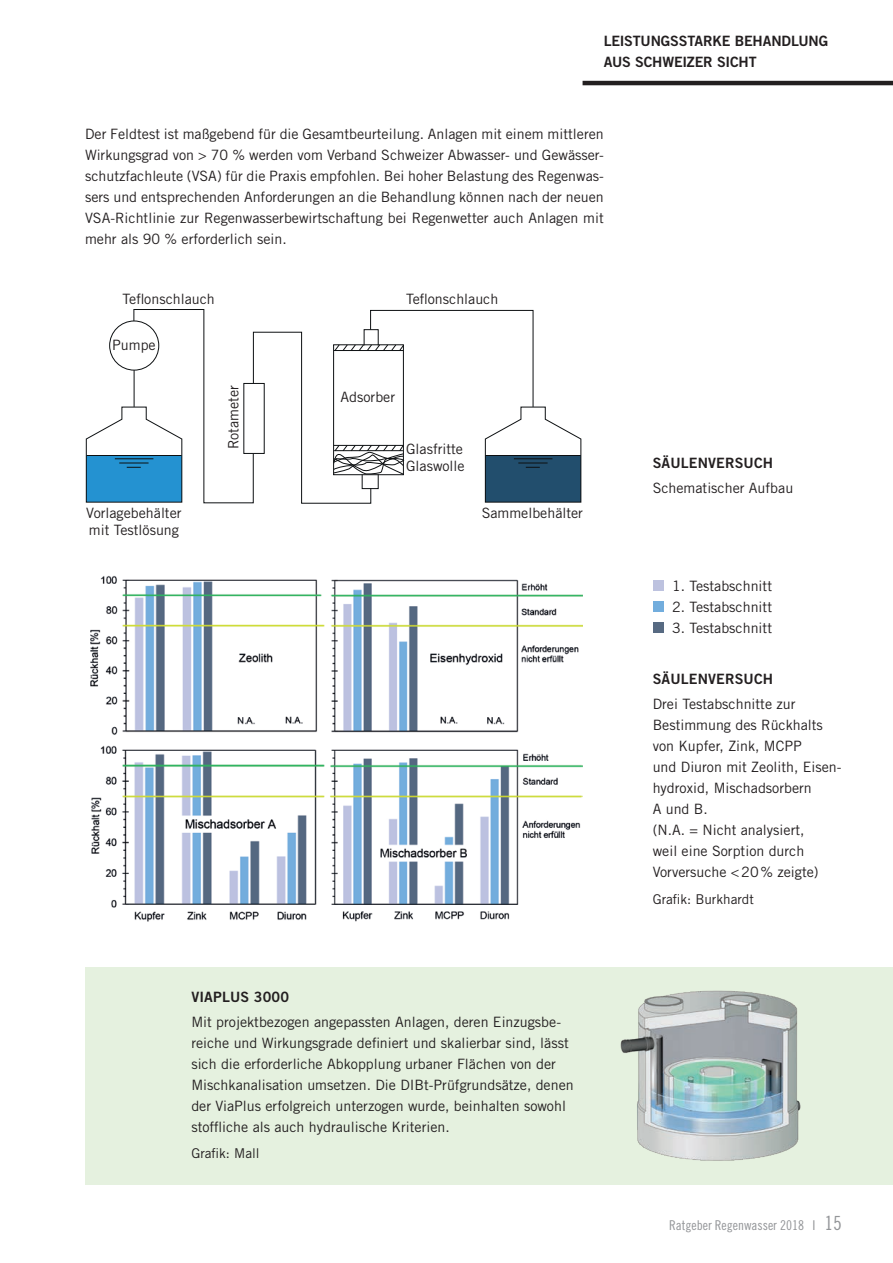
<style>
.page{position:relative;width:893px;height:1263px;background:#fff}
.page>*{position:absolute;margin:0;border:0;box-sizing:border-box;transform-origin:0 0}
.t1{font:14.25px/21px "Trade Gothic";color:#231f20}
.t2{font:14.25px/21px "Trade Gothic Bold Two";letter-spacing:-.005em;color:#231f20}
.t3{font:13.5px "Trade Gothic";color:#231f20}
.t4{font:13.5px "Trade Gothic Cond Eighteen";color:#939598}
.s1{font-size:19.5px}
</style>
<div class="page">
<hr style="left:583px;top:81px;width:310px;height:4px;background:#231f20">
<svg style="left:85px;top:309px;width:497px;height:195px"></svg>
<img style="left:90px;top:575px;width:493px;height:347px">
<div style="left:85px;top:967px;width:808px;height:218px;background:#e5f1df"></div>
<img style="left:620px;top:990px;width:181px;height:171px">
<div style="left:653px;top:580px;width:10px;height:11px;background:#bdc2df"></div>
<div style="left:653px;top:601px;width:10px;height:11px;background:#72addd"></div>
<div style="left:653px;top:622px;width:10px;height:11px;background:#576a82"></div>
<p class="t2" style="left:604px;top:30px;width:226px">LEISTUNGSSTARKE BEHANDLUNG<br>AUS SCHWEIZER SICHT</p>
<p class="t1" style="left:85px;top:123px;width:520px;text-align:justify">Der Feldtest ist maßgebend für die Gesamtbeurteilung. Anlagen mit einem mittleren Wirkungsgrad von &gt; 70 % werden vom Verband Schweizer Abwasser- und Gewässer&shy;schutzfachleute (VSA) für die Praxis empfohlen. Bei hoher Belastung des Regenwas&shy;sers und entsprechenden Anforderungen an die Behandlung können nach der neuen VSA-Richtlinie zur Regenwasserbewirtschaftung bei Regenwetter auch Anlagen mit mehr als 90 % erforderlich sein.</p>
<p class="t1" style="left:123px;top:289px;width:94px">Teflonschlauch</p>
<p class="t1" style="left:406px;top:289px;width:94px">Teflonschlauch</p>
<p class="t1" style="left:112px;top:335px;width:45px">Pumpe</p>
<p class="t1" style="left:223px;top:449px;width:66px;rotate:-90deg">Rotameter</p>
<p class="t1" style="left:340px;top:386px;width:56px">Adsorber</p>
<p class="t1" style="left:406px;top:440px;width:60px;line-height:17.2px">Glasfritte<br>Glaswolle</p>
<p class="t1" style="left:86px;top:504px;width:97px;line-height:17.2px">Vorlagebehälter mit Testlösung</p>
<p class="t1" style="left:482px;top:502px;width:103px">Sammelbehälter</p>
<p class="t2" style="left:191px;top:986px;width:99px">VIAPLUS 3000</p>
<p class="t1" style="left:191px;top:1011px;width:384px">Mit projektbezogen angepassten Anlagen, deren Einzugsbe&shy;reiche und Wirkungsgrade definiert und skalierbar sind, lässt sich die erforderliche Abkopplung urbaner Flächen von der Mischkanalisation umsetzen. Die DIBt-Prüfgrundsätze, denen der ViaPlus erfolgreich unterzogen wurde, beinhalten sowohl stoffliche als auch hydraulische Kriterien.</p>
<p class="t3" style="left:191px;top:1145px;width:70px">Grafik: Mall</p>
<p class="t2" style="left:653px;top:452px;width:122px">SÄULENVERSUCH</p>
<p class="t1" style="left:653px;top:477px;width:142px">Schematischer Aufbau</p>
<p class="t1" style="left:672px;top:575px;width:102px">1. Testabschnitt</p>
<p class="t1" style="left:672px;top:596px;width:102px">2. Testabschnitt</p>
<p class="t1" style="left:672px;top:617px;width:102px">3. Testabschnitt</p>
<p class="t2" style="left:653px;top:668px;width:122px">SÄULENVERSUCH</p>
<p class="t1" style="left:653px;top:693px;width:189px">Drei Testabschnitte zur<br>Bestimmung des Rückhalts von Kupfer, Zink, MCPP<br>und Diuron mit Zeolith, Eisen&shy;hydroxid, Mischadsorbern<br>A und B.<br>(N.A. = Nicht analysiert,<br>weil eine Sorption durch<br>Vorversuche &lt;20% zeigte)</p>
<p class="t3" style="left:653px;top:891px;width:103px">Grafik: Burkhardt</p>
<p class="t4" style="left:669px;top:1217px;width:174px">Ratgeber Regenwasser 2018 I <span class="s1">15</span></p>
</div>
